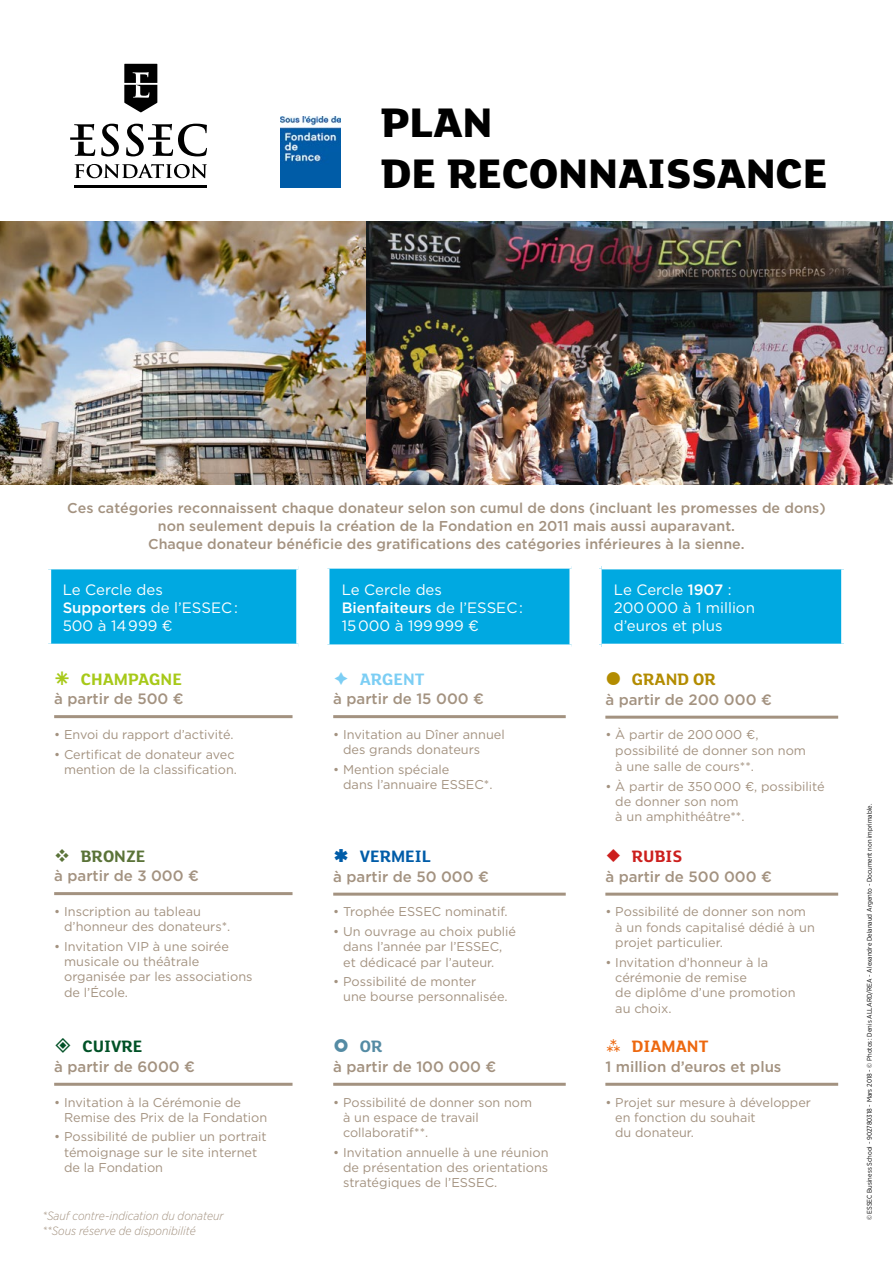
<style>
.page{position:relative;width:893px;height:1263px;background:#fff}
.page>*{position:absolute;margin:0;border:0;box-sizing:border-box;transform-origin:0 0}
.t1{font:800 45px/51px "FS Lola";color:#000}
.t2{font:700 18px "FS Lola";color:#a7c919}
.t3{font:700 18px "FS Lola";color:#7ccef4}
.t4{font:700 18px "FS Lola";color:#b38c00}
.t5{font:700 18px "FS Lola";color:#5a7338}
.t6{font:700 18px "FS Lola";color:#005ca8}
.t7{font:700 18px "FS Lola";color:#ed680f}
.t8{font:700 18px "FS Lola";color:#005126}
.t9{font:700 18px "FS Lola";color:#cc1f1d}
.t10{font:700 18px "FS Lola";color:#548ba4}
.t11{font:500 15px "Gotham";color:#a39280}
.t12{font:15px/18px "Gotham";color:#fff}
.t13{font:500 14.25px/18px "Gotham";color:#a39280;text-align:center}
.t14{font:12.75px/15.3px "Gotham";color:#a39280}
.t15{font:italic 300 12px/14.4px "Gotham Narrow";color:#a39280}
.t16{font:6.75px "Gotham Narrow";letter-spacing:.005em;color:#000}
.s1{font-weight:500}
</style>
<div class="page">
<hr style="left:75px;top:185px;width:132px;height:3px;background:#000">
<svg style="left:70px;top:124px;width:137px;height:32px"></svg>
<svg style="left:124px;top:64px;width:33px;height:48px"></svg>
<svg style="left:75px;top:164px;width:132px;height:14px"></svg>
<img style="left:280px;top:117px;width:60px;height:71px">
<img style="left:0;top:221px;width:366px;height:264px">
<img style="left:366px;top:221px;width:527px;height:264px">
<svg style="left:54px;top:715px;width:785px;height:371px"></svg>
<div style="left:599px;top:566px;width:245px;height:81px;background:#00a9e1"></div>
<hr style="left:48px;top:828px;width:251px;height:1px;background:#fff">
<svg style="left:299px;top:828px;width:29px;height:1px"></svg>
<hr style="left:48px;top:841px;width:251px;height:1px;background:#fff">
<svg style="left:299px;top:841px;width:28px;height:1px"></svg>
<hr style="left:298px;top:665px;width:1px;height:163px;background:#fff">
<hr style="left:327px;top:665px;width:1px;height:163px;background:#fff">
<div style="left:51px;top:569px;width:518px;height:75px;background:#00a9e1"></div>
<hr style="left:571px;top:665px;width:1px;height:163px;background:#fff">
<hr style="left:599px;top:665px;width:1px;height:163px;background:#fff">
<hr style="left:48px;top:1018px;width:251px;height:1px;background:#fff">
<svg style="left:299px;top:1018px;width:28px;height:1px"></svg>
<hr style="left:599px;top:1018px;width:245px;height:1px;background:#fff">
<hr style="left:48px;top:1031px;width:251px;height:1px;background:#fff">
<svg style="left:299px;top:1031px;width:28px;height:1px"></svg>
<hr style="left:599px;top:1031px;width:245px;height:1px;background:#fff">
<div style="left:602px;top:563px;width:245px;height:6px;background:#fff"></div>
<div style="left:841px;top:569px;width:6px;height:75px;background:#fff"></div>
<div style="left:602px;top:644px;width:245px;height:6px;background:#fff"></div>
<div style="left:296px;top:569px;width:5px;height:75px;background:#fff"></div>
<hr style="left:325px;top:569px;width:4px;height:75px;background:#fff">
<div style="left:572px;top:564px;width:30px;height:5px;background:#fff"></div>
<div style="left:597px;top:569px;width:5px;height:75px;background:#fff"></div>
<div style="left:572px;top:644px;width:30px;height:5px;background:#fff"></div>
<hr style="left:54px;top:715px;width:239px;height:3px;background:#a39280">
<hr style="left:333px;top:715px;width:233px;height:3px;background:#a39280">
<hr style="left:605px;top:716px;width:233px;height:3px;background:#a39280">
<hr style="left:54px;top:892px;width:239px;height:3px;background:#a39280">
<hr style="left:333px;top:893px;width:233px;height:3px;background:#a39280">
<hr style="left:605px;top:893px;width:233px;height:3px;background:#a39280">
<hr style="left:54px;top:1083px;width:239px;height:3px;background:#a39280">
<hr style="left:333px;top:1083px;width:233px;height:3px;background:#a39280">
<hr style="left:605px;top:1083px;width:233px;height:3px;background:#a39280">
<svg style="left:335px;top:849px;width:13px;height:13px"></svg>
<svg style="left:607px;top:849px;width:13px;height:13px"></svg>
<svg style="left:56px;top:1038px;width:14px;height:15px"></svg>
<svg style="left:335px;top:1039px;width:13px;height:13px"></svg>
<svg style="left:607px;top:1039px;width:13px;height:13px"></svg>
<h1 class="t1" style="left:381px;top:94px;width:448px">PLAN<br>DE RECONNAISSANCE</h1>
<p class="t13" style="left:67px;top:499px;width:760px">Ces catégories reconnaissent chaque donateur selon son cumul de dons (incluant les promesses de dons) non seulement depuis la création de la Fondation en 2011 mais aussi auparavant.<br>Chaque donateur bénéficie des gratifications des catégories inférieures à la sienne.</p>
<p class="t12" style="left:63px;top:580px;width:177px">Le Cercle des<br><span class="s1">Supporters</span> de l’ESSEC:<br>500 à 14999 €</p>
<p class="t12" style="left:342px;top:580px;width:183px">Le Cercle des<br><span class="s1">Bienfaiteurs</span> de l’ESSEC:<br>15000 à 199999 €</p>
<p class="t12" style="left:614px;top:580px;width:143px">Le Cercle <span class="s1">1907</span> :<br>200000 à 1 million d’euros et plus</p>
<h2 class="t2" style="left:81px;top:666px;width:103px">CHAMPAGNE</h2>
<p class="t11" style="left:54px;top:690px;width:131px">à partir de 500 €</p>
<p class="t14" style="left:54px;top:727px;width:181px">• Envoi du rapport d’activité.</p>
<p class="t14" style="left:54px;top:746px;width:184px;text-align:right">• Certificat de donateur avec mention de la classification.</p>
<h2 class="t5" style="left:54px;top:843px;width:93px">❖ BRONZE</h2>
<p class="t11" style="left:54px;top:867px;width:146px">à partir de 3 000 €</p>
<p class="t14" style="left:64px;top:904px;width:168px;text-indent:-10px">• Inscription au tableau d’honneur des donateurs*.</p>
<p class="t14" style="left:64px;top:938px;width:190px;text-indent:-10px">• Invitation VIP à une soirée musicale ou théâtrale organisée par les associations de l’École.</p>
<h2 class="t8" style="left:82px;top:1034px;width:62px">CUIVRE</h2>
<p class="t11" style="left:54px;top:1057px;width:142px">à partir de 6000 €</p>
<p class="t14" style="left:64px;top:1094px;width:205px;text-indent:-10px">• Invitation à la Cérémonie de<br>Remise des Prix de la Fondation</p>
<p class="t14" style="left:64px;top:1129px;width:204px;text-indent:-10px">• Possibilité de publier un portrait témoignage sur le site internet de la Fondation</p>
<p class="t15" style="left:43px;top:1208px;width:183px">*Sauf contre-indication du donateur **Sous réserve de disponibilité</p>
<h2 class="t3" style="left:333px;top:666px;width:93px">➔ ARGENT</h2>
<p class="t11" style="left:333px;top:690px;width:152px">à partir de 15 000 €</p>
<p class="t14" style="left:343px;top:727px;width:163px;text-indent:-10px">• Invitation au Dîner annuel des grands donateurs</p>
<p class="t14" style="left:343px;top:761px;width:151px;text-indent:-10px">• Mention spéciale<br>dans l’annuaire ESSEC*.</p>
<h2 class="t6" style="left:360px;top:844px;width:73px">VERMEIL</h2>
<p class="t11" style="left:333px;top:867px;width:157px">à partir de 50 000 €</p>
<p class="t14" style="left:333px;top:904px;width:176px">• Trophée ESSEC nominatif.</p>
<p class="t14" style="left:343px;top:924px;width:174px;text-indent:-10px">• Un ouvrage au choix publié dans l’année par l’ESSEC, et dédicacé par l’auteur.</p>
<p class="t14" style="left:343px;top:974px;width:166px;text-indent:-10px">• Possibilité de monter<br>une bourse personnalisée.</p>
<h2 class="t10" style="left:360px;top:1034px;width:24px">OR</h2>
<p class="t11" style="left:333px;top:1057px;width:165px">à partir de 100 000 €</p>
<p class="t14" style="left:343px;top:1094px;width:190px;text-indent:-10px">• Possibilité de donner son nom à un espace de travail collaboratif**.</p>
<p class="t14" style="left:343px;top:1144px;width:207px;text-align:justify;text-indent:-10px">• Invitation annuelle à une réunion de présentation des orientations stratégiques de l’ESSEC.</p>
<h2 class="t4" style="left:632px;top:667px;width:86px">GRAND OR</h2>
<p class="t11" style="left:605px;top:690px;width:168px">à partir de 200 000 €</p>
<p class="t14" style="left:615px;top:727px;width:192px;line-height:15.8px;text-indent:-10px">• À partir de 200000 €, possibilité de donner son nom à une salle de cours**.</p>
<p class="t14" style="left:615px;top:778px;width:211px;text-indent:-10px">• À partir de 350000 €, possibilité de donner son nom<br>à un amphithéâtre**.</p>
<h2 class="t9" style="left:632px;top:844px;width:52px">RUBIS</h2>
<p class="t11" style="left:605px;top:867px;width:168px">à partir de 500 000 €</p>
<p class="t14" style="left:615px;top:904px;width:201px;text-indent:-10px">• Possibilité de donner son nom à un fonds capitalisé dédié à un projet particulier.</p>
<p class="t14" style="left:615px;top:954px;width:182px;text-indent:-10px">• Invitation d’honneur à la cérémonie de remise<br>de diplôme d’une promotion au choix.</p>
<h2 class="t7" style="left:632px;top:1034px;width:78px">DIAMANT</h2>
<p class="t11" style="left:605px;top:1057px;width:178px">1 million d’euros et plus</p>
<p class="t14" style="left:615px;top:1094px;width:197px;text-indent:-10px">• Projet sur mesure à développer en fonction du souhait<br>du donateur.</p>
<p class="t16" style="left:865px;top:1220px;width:418px;rotate:-90deg">© ESSEC Business School - 902780318 - Mars 2018 - © Photos : Denis ALLARD/REA - Alexandre Delanaud Argento - Document non imprimable.</p>
</div>
